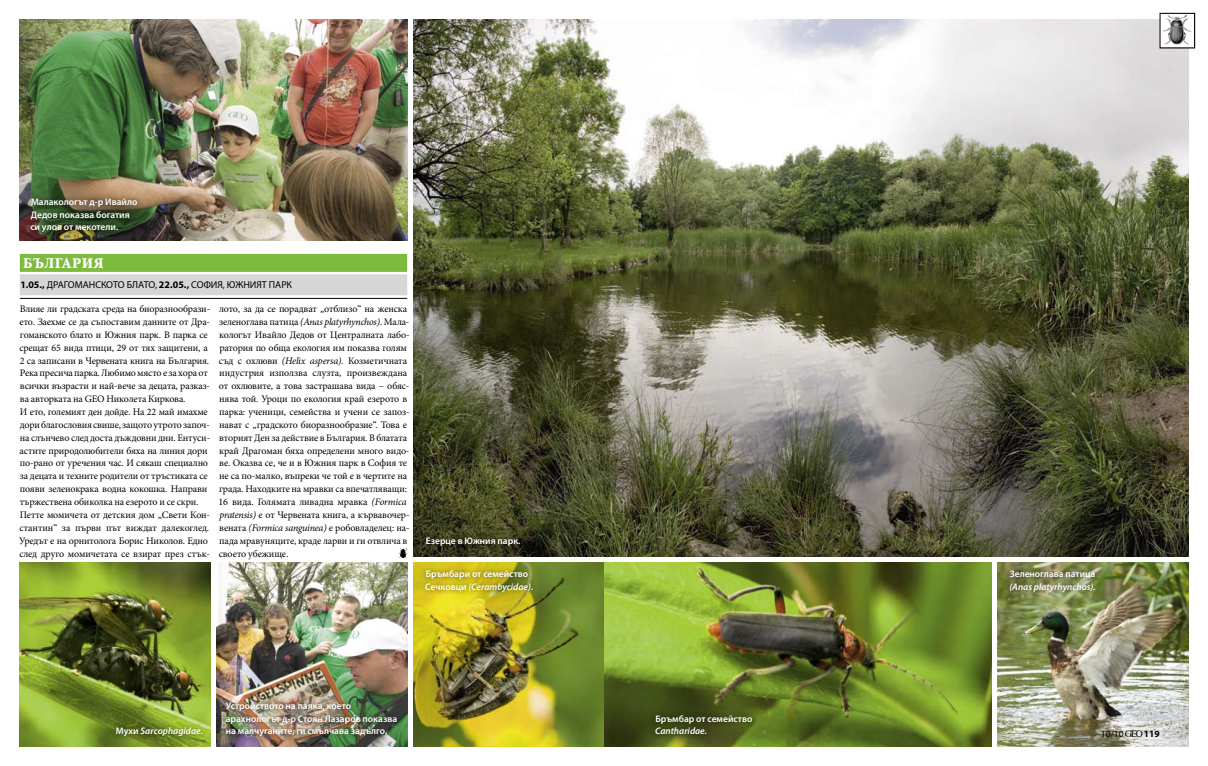
<style>
.page{position:relative;width:1208px;height:766px;background:#fff}
.page>*{position:absolute;margin:0;border:0;box-sizing:border-box;transform-origin:0 0}
.t1{font:900 15px "Vitosha";color:#fff}
.t2{font:10px/12.8px "Minion Pro";letter-spacing:-.015em;color:#000}
.t3{font:10px "Myriad Pro";letter-spacing:.05em;color:#000}
.t4{font:10px "Myriad Pro";letter-spacing:.03em;color:#000}
.t5{font:600 9.5px/12.5px "Myriad Pro";color:#fff}
.t6{font:italic 600 9.5px "Myriad Pro";color:#fff}
.t7{font:9.5px "Myriad Pro";color:#000}
.s1{font-weight:700}
.s2{font-style:italic}
.s3{font-style:normal}
.s4{font-family:"GEO Logo Font";font-size:8.5px}
</style>
<div class="page">
<img style="left:413px;top:562px;width:578px;height:184px">
<img style="left:413px;top:20px;width:775px;height:536px">
<img style="left:20px;top:20px;width:387px;height:221px">
<img style="left:20px;top:562px;width:190px;height:184px">
<img style="left:997px;top:562px;width:191px;height:184px">
<img style="left:216px;top:562px;width:191px;height:184px">
<svg style="left:398px;top:548px;width:9px;height:9px"></svg>
<svg style="left:1160px;top:15px;width:34px;height:34px"></svg>
<div style="left:20px;top:254px;width:387px;height:18px;background:#7dba3d"></div>
<div style="left:20px;top:274px;width:387px;height:21px;background:#d6d6d6"></div>
<hr style="left:20px;top:298px;width:387px;height:1px;background:#000">
<div style="left:110px;top:721px;width:97px;height:20px;background:#000;opacity:.6"></div>
<div style="left:220px;top:696px;width:182px;height:45px;background:#000;opacity:.6"></div>
<div style="left:649px;top:708px;width:108px;height:32px;background:#000;opacity:.6"></div>
<div style="left:419px;top:564px;width:118px;height:33px;background:#000;opacity:.6"></div>
<div style="left:420px;top:530px;width:105px;height:20px;background:#000;opacity:.6"></div>
<div style="left:25px;top:192px;width:117px;height:45px;background:#000;opacity:.6"></div>
<div style="left:1003px;top:564px;width:97px;height:32px;background:#000;opacity:.6"></div>
<p class="t5" style="left:30px;top:195px;width:109px">Малакологът д-р Ивайло<br>Дедов показва богатия си улов от мекотели.</p>
<h1 class="t1" style="left:23px;top:255px;width:43px">Българи</h1>
<h1 class="t1" style="left:94px;top:255px;width:11px">я</h1>
<p class="t3" style="left:21px;top:278px;width:191px"><span class="s1">1.05.,</span> Драгоманското блато, <span class="s1">22.05.,</span> София</p>
<p class="t4" style="left:223px;top:278px;width:28px">, Южният</p>
<p class="t4" style="left:269px;top:278px;width:24px">парк</p>
<p class="t2" style="left:19px;top:302px;width:192px">Влияе ли градската среда на биоразнообрази&shy;ето. Заехме се да съпоставим данните от Дра&shy;гоманското блато и Южния парк. В парка се срещат 65 вида птици, 29 от тях защитени, а 2 са записани в Червената книга на България.<br>Река пресича парка. Любимо място е за хора от всички възрасти и най-вече за децата, разказ&shy;ва авторката на GEO Николета Киркова.<br>И ето, големият ден дойде. На 22 май имахме дори благословия свише, защото утрото започ&shy;на слънчево след доста дъждовни дни. Ентуси&shy;астите природолюбители бяха на линия дори по-рано от уречения час. И сякаш специално за децата и техните родители от тръстиката се появи зеленокрака водна кокошка. Направи тържествена обиколка на езерото и се скри.<br>Петте момичета от детския дом „Свети Кон&shy;стантин“ за първи път виждат далекоглед.<br>Уредът е на орнитолога Борис Николов. Едно след друго момичетата се взират през стък-</p>
<p class="t2" style="left:219px;top:302px;width:193px">лото, за да се порадват „отблизо“ на женска зеленоглава патица <span class="s2">(Anas platyrhynchos)</span>. Мала&shy;кологът Ивайло Дедов от Централната лабо&shy;ратория по обща екология им показва голям съд с охлюви <span class="s2">(Helix aspersa).</span> Козметичната индустрия използва слузта, произвеждана от охлювите, а това застрашава вида – обяс&shy;нява той. Уроци по екология край езерото в парка: ученици, семейства и учени се запоз&shy;нават с „градското биоразнообразие“. Това е вторият ден за действие в България. В блатата край Драгоман бяха определени много видо&shy;ве. Оказва се, че и в Южния парк в София те не са по-малко, въпреки че той е в чертите на града. Находките на мравки са впечатляващи:<br>16 вида. Голямата ливадна мравка <span class="s2">(Formica pratensis)</span> е от Червената книга, а кървавочер&shy;вената <span class="s2">(Formica sanguinea)</span> е робовладелец: на&shy;пада мравуняците, краде ларви и ги отвлича в своето убежище.</p>
<p class="t5" style="left:426px;top:534px;width:96px">Езерце в Южния парк.</p>
<p class="t5" style="left:425px;top:567px;width:110px">Бръмбари от семейство<br>Сечковци <span class="s2">(Cerambycidae).</span></p>
<p class="t6" style="left:116px;top:725px;width:89px"><span class="s3">Мухи</span> Sarcophagidae.</p>
<p class="t5" style="left:226px;top:699px;width:173px">Устройството на паяка, което арахнологът д-р Стоян Лазаров показва на малчуганите, ги смълчава задълго.</p>
<p class="t5" style="left:655px;top:712px;width:98px">Бръмбар от семейство</p>
<p class="t6" style="left:655px;top:725px;width:53px">Cantharidae.</p>
<p class="t5" style="left:1009px;top:567px;width:87px">Зеленоглава патица</p>
<p class="t6" style="left:1009px;top:580px;width:88px">(Anas platyrhynchos).</p>
<p class="t7" style="left:1101px;top:727px;width:60px">10/10<span class="s4">g</span> <span class="s1">119</span></p>
</div>
